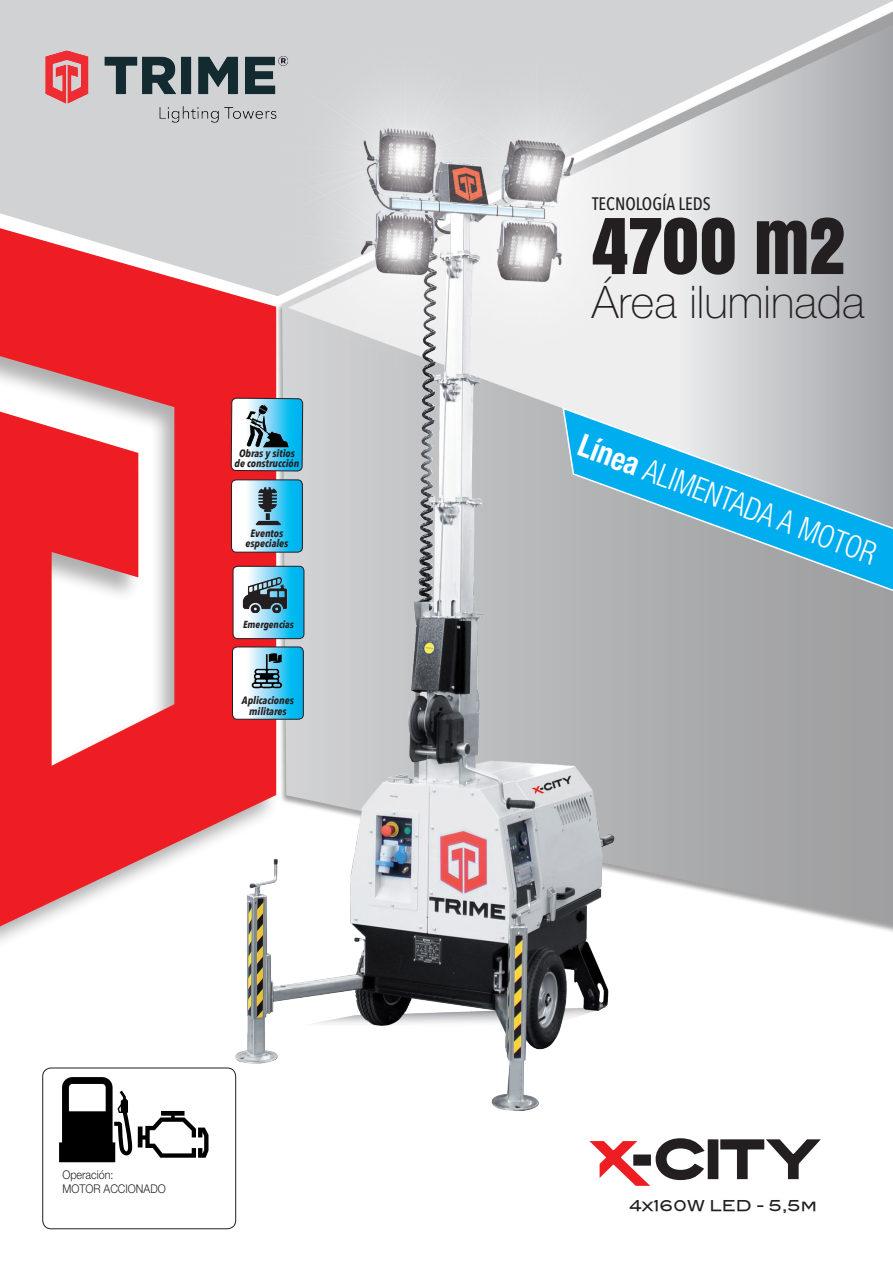
<style>
.page{position:relative;width:893px;height:1263px;background:#fff}
.page>*{position:absolute;margin:0;border:0;box-sizing:border-box;transform-origin:0 0}
.t1{font:72px "Anton";color:#231f20}
.t2{font:100 45px "Helvetica Neue LT Pro";color:#231f20}
.t3{font:300 condensed 31.5px "Helvetica Neue LT Pro";color:#fff;scale:.93 1}
.t4{font:500 18px "Avenir Next Condensed";color:#231f20}
.t5{font:15px "Blair Md ITCTT Medium";color:#231f20}
.t6{font:300 12px/14.4px "Helvetica Neue LT Pro";color:#231f20;scale:.9 1}
.t7{font:italic 700 10.65px/10.6px "Avenir Next Condensed";color:#231f20;text-align:center}
.t8{font:italic 700 10.2px "Avenir Next Condensed";color:#231f20}
.s1{font-weight:700}
</style>
<div class="page">
<svg style="left:768px;top:717px;width:125px;height:211px;background:#a7a7a8"></svg>
<div style="left:0;top:0;width:893px;height:226px;background:#d1d2d4"></div>
<svg style="left:768px;top:25px;width:125px;height:381px;background:#b7b8bb"></svg>
<svg style="left:0;top:228px;width:102px;height:698px;fill:#ee1d23"></svg>
<img style="left:102px;top:0;width:666px;height:1133px">
<div style="left:43px;top:1068px;width:193px;height:161px;border:1px solid #231f20;border-radius:9px"></div>
<svg style="left:59px;top:1077px;width:73px;height:85px"></svg>
<svg style="left:138px;top:1111px;width:70px;height:47px"></svg>
<svg style="left:589px;top:1138px;width:119px;height:48px"></svg>
<div style="left:708px;top:1139px;width:10px;height:40px;border:5px solid #231f20"></div>
<svg style="left:718px;top:1139px;width:103px;height:41px"></svg>
<img style="left:44px;top:48px;width:244px;height:77px">
<svg style="left:561px;top:406px;width:332px;height:311px;background:#8fb1bf"></svg>
<svg style="left:232px;top:647px;width:71px;height:72px"></svg>
<div style="left:232px;top:647px;width:72px;height:72px;border:1px solid #231f20;border-radius:5px"></div>
<img style="left:241px;top:651px;width:52px;height:44px">
<svg style="left:231px;top:301px;width:73px;height:338px;background:#a49bac"></svg>
<div style="left:233px;top:566px;width:71px;height:73px;border:1px solid #231f20;border-radius:5px"></div>
<img style="left:242px;top:572px;width:49px;height:41px">
<p class="t7" style="left:235px;top:448px;width:66px">Obras y sitios de construcción</p>
<p class="t7" style="left:245px;top:527px;width:44px">Eventos especiales</p>
<p class="t8" style="left:243px;top:618px;width:52px">Emergencias</p>
<p class="t7" style="left:242px;top:694px;width:53px;line-height:11.1px">Aplicaciones militares</p>
<p class="t6" style="left:62px;top:1167px;width:116px">Operación:<br>MOTOR ACCIONADO</p>
<h3 class="t4" style="left:592px;top:193px;width:120px">TECNOLOGÍA LEDS</h3>
<h1 class="t1" style="left:592px;top:189px;width:255px">4700 m2</h1>
<h2 class="t2" style="left:592px;top:275px;width:274px">Área iluminada</h2>
<h3 class="t3" style="left:587px;top:426px;width:341px;rotate:21deg"><span class="s1">Línea</span> ALIMENTADA A MOTOR</h3>
<h3 class="t5" style="left:629px;top:1193px;width:189px">4x160W LED - 5,5m</h3>
</div>
